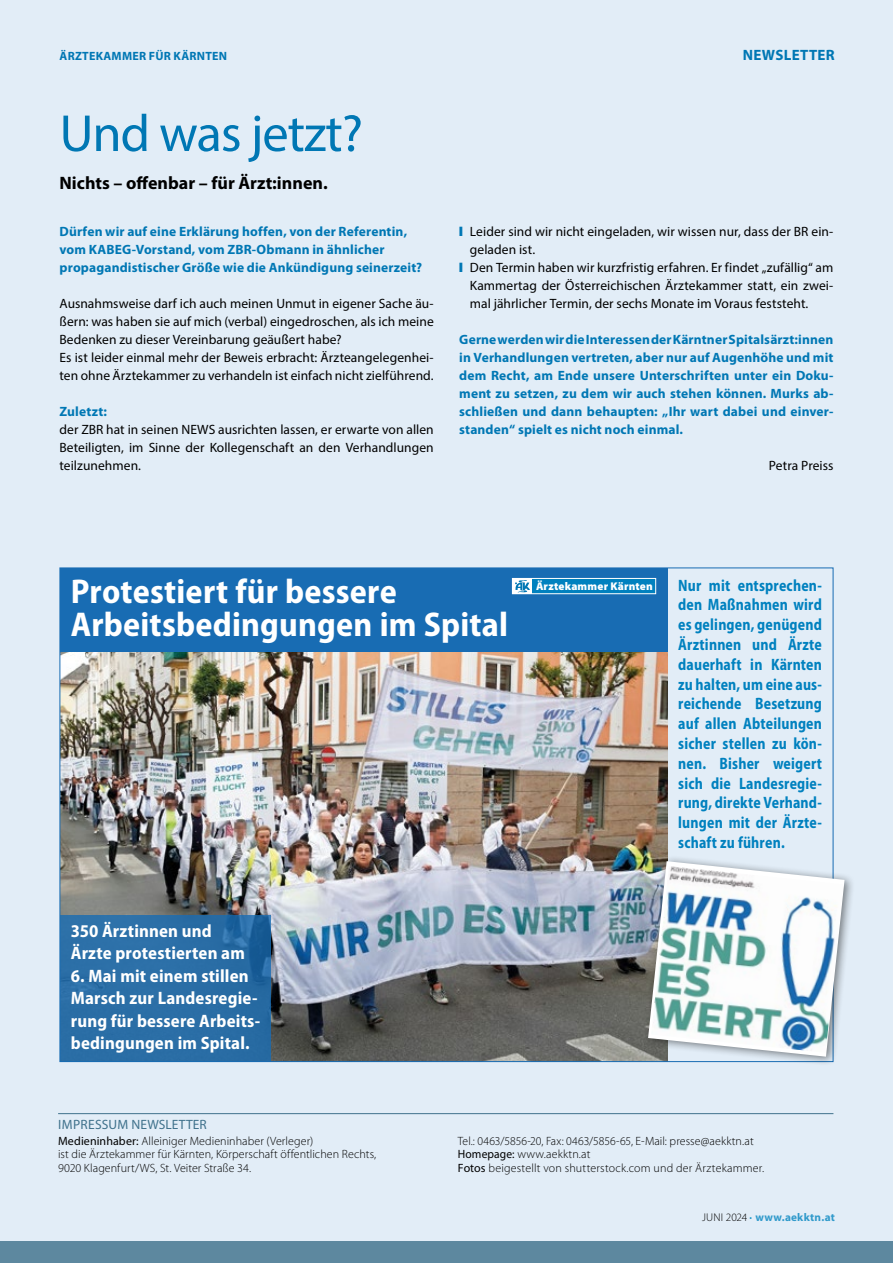
<style>
.page{position:relative;width:893px;height:1263px;background:#e2edf7}
.page>*{position:absolute;margin:0;border:0;box-sizing:border-box;transform-origin:0 0}
.t1{font:52.5px "Myriad Pro";letter-spacing:-.02em;color:#0077b4}
.t2{font:700 semi-condensed 34.5px/33px "Myriad Pro";letter-spacing:.005em;color:#fff}
.t3{font:700 semi-condensed 18px/22.5px "Myriad Pro";letter-spacing:.01em;color:#fff}
.t4{font:700 18px "Myriad Pro";color:#000}
.t5{font:700 semi-condensed 16.5px/19.8px "Myriad Pro";letter-spacing:.015em;color:#0081bf;text-align:justify;scale:.9 1}
.t6{font:700 15px "Myriad Pro";letter-spacing:.02em;color:#0077b4}
.t7{font:13.5px/18px "Myriad Pro";letter-spacing:.005em;color:#000}
.t8{font:700 13.5px/18px "Myriad Pro";letter-spacing:.01em;color:#0077b4}
.t9{font:13.5px "Myriad Pro";letter-spacing:.01em;color:#40728c}
.t10{font:300 12px/13.5px "Myriad Pro";letter-spacing:.005em;color:#000}
.t11{font:700 12px "Myriad Pro";letter-spacing:.02em;color:#0077b4}
.t12{font:700 11.25px "Myriad Pro";letter-spacing:.025em;color:#309acb}
.t13{font:900 11.25px "Myriad Pro";letter-spacing:.015em;color:#fff}
.s1{color:#0077b4}
.s2{font-weight:400}
.s3{font-weight:300;color:#000}
.s4{font-weight:600;color:#008dc3}
</style>
<div class="page">
<div style="left:0;top:1242px;width:893px;height:21px;background:#5d889f"></div>
<hr style="left:58px;top:1113px;width:775px;height:1px;background:#40728c">
<img style="left:62px;top:652px;width:606px;height:408px">
<div style="left:60px;top:568px;width:608px;height:84px;background:#186cb3"></div>
<div style="left:532px;top:578px;width:124px;height:16px;background:#0081bf"></div>
<div style="left:512px;top:578px;width:144px;height:16px;border:1px solid #fff"></div>
<div style="left:512px;top:578px;width:20px;height:16px;background:#fff"></div>
<svg style="left:515px;top:580px;width:15px;height:13px"></svg>
<div style="left:642px;top:855px;width:213px;height:211px;background:#000;opacity:.49"></div>
<svg style="left:648px;top:861px;width:196px;height:196px"></svg>
<img style="left:651px;top:866px;width:192px;height:187px">
<div style="left:60px;top:915px;width:211px;height:146px;background:#2a6ea6"></div>
<p class="t11" style="left:60px;top:50px;width:169px">ÄRZTEKAMMER FÜR KÄRNTEN</p>
<p class="t6" style="left:743px;top:47px;width:93px">NEWSLETTER</p>
<h1 class="t1" style="left:60px;top:101px;width:305px">Und was jetzt?</h1>
<h3 class="t4" style="left:60px;top:173px;width:270px">Nichts – offenbar – für Ärzt:innen.</h3>
<p class="t8" style="left:60px;top:222px;width:364px">Dürfen wir auf eine Erklärung hoffen, von der Referentin, vom KABEG-Vorstand, vom ZBR-Obmann in ähnlicher propagandistischer Größe wie die Ankündigung seinerzeit?</p>
<p class="t7" style="left:60px;top:294px;width:376px">Ausnahmsweise darf ich auch meinen Unmut in eigener Sache äu&shy;ßern: was haben sie auf mich (verbal) eingedroschen, als ich meine Bedenken zu dieser Vereinbarung geäußert habe?<br>Es ist leider einmal mehr der Beweis erbracht: Ärzteangelegenhei&shy;ten ohne Ärztekammer zu verhandeln ist einfach nicht zielführend.</p>
<p class="t8" style="left:60px;top:402px;width:49px">Zuletzt:</p>
<p class="t7" style="left:60px;top:420px;width:376px;text-align:justify">der ZBR hat in seinen NEWS ausrichten lassen, er erwarte von allen Beteiligten, im Sinne der Kollegenschaft an den Verhandlungen teilzunehmen.</p>
<p class="t7" style="left:459px;top:222px;width:376px"><span class="s1">❙</span> Leider sind wir nicht eingeladen, wir wissen nur, dass der BR ein-</p>
<p class="t7" style="left:470px;top:240px;width:67px">geladen ist.</p>
<p class="t7" style="left:459px;top:258px;width:376px"><span class="s1">❙</span> Den Termin haben wir kurzfristig erfahren. Er findet „zufällig“ am</p>
<p class="t7" style="left:470px;top:276px;width:365px">Kammertag der Österreichischen Ärztekammer statt, ein zwei-</p>
<p class="t7" style="left:470px;top:294px;width:340px">mal jährlicher Termin, der sechs Monate im Voraus feststeht.</p>
<p class="t8" style="left:459px;top:330px;width:376px;text-align:justify">Gerne werden wir die Interessen der Kärntner Spitalsärzt:innen in Verhandlungen vertreten, aber nur auf Augenhöhe und mit dem Recht, am Ende unsere Unterschriften unter ein Doku&shy;ment zu setzen, zu dem wir auch stehen können. Murks ab&shy;schließen und dann behaupten: „Ihr wart dabei und einver&shy;standen“ spielt es nicht noch einmal.</p>
<p class="t7" style="left:769px;top:456px;width:66px">Petra Preiss</p>
<h2 class="t2" style="left:71px;top:576px;width:439px">Protestiert für bessere<br>Arbeitsbedingungen im Spital</h2>
<p class="t13" style="left:536px;top:580px;width:118px">Ärztekammer Kärnten</p>
<p class="t5" style="left:678px;top:575px;width:161px">Nur mit entsprechen&shy;den Maßnahmen wird es gelingen, genügend Ärztinnen und Ärzte dauerhaft in Kärnten zu halten, um eine aus&shy;reichende Besetzung auf allen Abteilungen sicher stellen zu kön&shy;nen. Bisher weigert sich die Landesregie&shy;rung, direkte Verhand&shy;lungen mit der Ärzte&shy;schaft zu führen.</p>
<h3 class="t3" style="left:71px;top:919px;width:175px">350 Ärztinnen und<br>Ärzte protestierten am</h3>
<h3 class="t3" style="left:71px;top:964px;width:191px">6. Mai mit einem stillen<br>Marsch zur Landesregie&shy;rung für bessere Arbeits&shy;bedingungen im Spital.</h3>
<p class="t9" style="left:58px;top:1116px;width:150px">IMPRESSUM NEWSLETTER</p>
<p class="t10" style="left:58px;top:1134px;width:320px"><span class="s2">Medieninhaber:</span> Alleiniger Medieninhaber (Verleger)<br>ist die Ärztekammer für Kärnten, Körperschaft öffentlichen Rechts,<br>9020 Klagenfurt/WS, St. Veiter Straße 34.</p>
<p class="t10" style="left:458px;top:1134px;width:308px">Tel.: 0463/5856-20, Fax: 0463/5856-65, E-Mail: presse@aekktn.at<br><span class="s2">Homepage:</span> www.aekktn.at<br><span class="s2">Fotos</span> beigestellt von shutterstock.com und der Ärztekammer.</p>
<p class="t12" style="left:702px;top:1210px;width:134px"><span class="s3">JUNI 2024</span> <span class="s4">·</span> www.aekktn.at</p>
</div>
